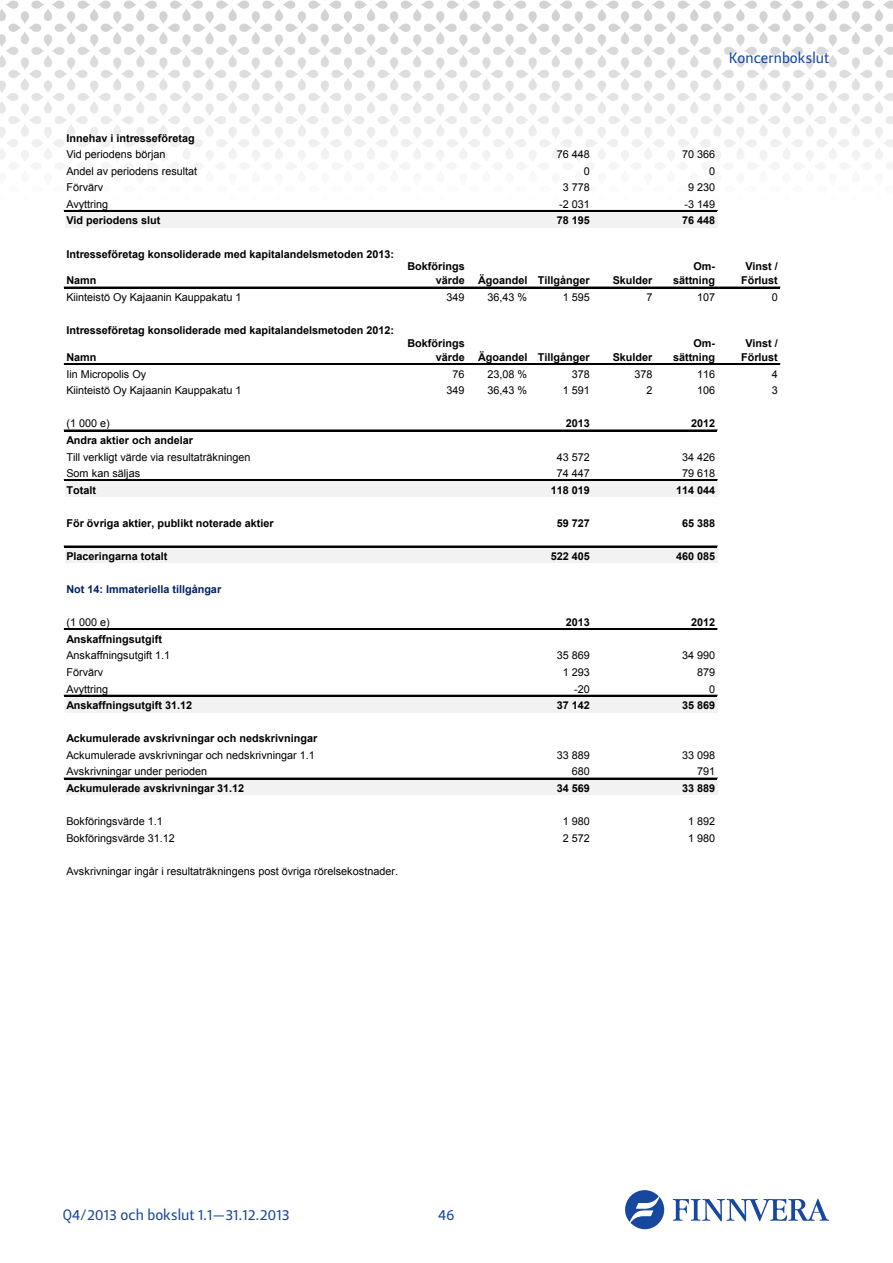
<style>
.page{position:relative;width:893px;height:1263px;background:#fff}
.page>*{position:absolute;margin:0;border:0;box-sizing:border-box;transform-origin:0 0}
.t1{font:15px "Leitura Sans Grot 2";color:#17479e}
.t2{font:10.8px "Arial";color:#000}
.t3{font:700 10.8px/14px "Arial";color:#000;text-align:right}
.t4{font:700 10.8px "Arial";color:#002060}
</style>
<div class="page">
<svg style="left:0;top:0;width:302px;height:212px"></svg>
<svg style="left:302px;top:0;width:323px;height:210px"></svg>
<svg style="left:625px;top:0;width:268px;height:212px"></svg>
<svg style="left:625px;top:1190px;width:39px;height:39px"></svg>
<svg style="left:673px;top:1198px;width:156px;height:23px"></svg>
<div style="left:65px;top:211px;width:652px;height:17px;background:#f2f2f2"></div>
<div style="left:65px;top:480px;width:652px;height:17px;background:#f2f2f2"></div>
<div style="left:65px;top:546px;width:652px;height:17px;background:#f2f2f2"></div>
<div style="left:65px;top:696px;width:652px;height:16px;background:#f2f2f2"></div>
<div style="left:65px;top:778px;width:652px;height:17px;background:#f2f2f2"></div>
<hr style="left:64px;top:210px;width:653px;height:1px;background:#000">
<hr style="left:64px;top:287px;width:716px;height:1px;background:#000">
<hr style="left:64px;top:363px;width:716px;height:1px;background:#000">
<hr style="left:64px;top:364px;width:716px;height:1px;background:#000">
<hr style="left:64px;top:430px;width:653px;height:1px;background:#000">
<hr style="left:64px;top:479px;width:653px;height:1px;background:#000">
<hr style="left:64px;top:480px;width:653px;height:1px;background:#000">
<hr style="left:64px;top:546px;width:653px;height:1px;background:#000">
<hr style="left:64px;top:629px;width:653px;height:1px;background:#000">
<hr style="left:64px;top:695px;width:653px;height:1px;background:#000">
<hr style="left:64px;top:778px;width:653px;height:1px;background:#000">
<h1 class="t1" style="left:729px;top:48px;width:101px">Koncernbokslut</h1>
<p class="t3" style="left:66px;top:131px;width:130px">Innehav i intresseföretag</p>
<p class="t2" style="left:66px;top:147px;width:101px">Vid periodens början</p>
<p class="t2" style="left:557px;top:147px;width:35px">76 448</p>
<p class="t2" style="left:682px;top:147px;width:35px">70 366</p>
<p class="t2" style="left:66px;top:164px;width:132px">Andel av periodens resultat</p>
<p class="t2" style="left:584px;top:164px;width:8px">0</p>
<p class="t2" style="left:709px;top:164px;width:8px">0</p>
<p class="t2" style="left:66px;top:180px;width:38px">Förvärv</p>
<p class="t2" style="left:563px;top:180px;width:29px">3 778</p>
<p class="t2" style="left:688px;top:180px;width:29px">9 230</p>
<p class="t2" style="left:66px;top:197px;width:43px">Avyttring</p>
<p class="t2" style="left:559px;top:197px;width:32px">-2 031</p>
<p class="t2" style="left:684px;top:197px;width:32px">-3 149</p>
<p class="t3" style="left:66px;top:214px;width:95px">Vid periodens slut</p>
<p class="t3" style="left:557px;top:214px;width:35px">78 195</p>
<p class="t3" style="left:682px;top:214px;width:35px">76 448</p>
<p class="t3" style="left:66px;top:247px;width:329px">Intresseföretag konsoliderade med kapitalandelsmetoden 2013:</p>
<p class="t3" style="left:66px;top:274px;width:32px">Namn</p>
<p class="t3" style="left:407px;top:260px;width:59px">Bokförings värde</p>
<p class="t3" style="left:673px;top:260px;width:44px">Om&shy;sättning</p>
<p class="t3" style="left:741px;top:260px;width:38px;text-align:center">Vinst /<br>Förlust</p>
<p class="t3" style="left:478px;top:274px;width:113px">Ägoandel Tillgånger</p>
<p class="t3" style="left:613px;top:274px;width:41px">Skulder</p>
<p class="t2" style="left:66px;top:290px;width:177px">Kiinteistö Oy Kajaanin Kauppakatu 1</p>
<p class="t2" style="left:446px;top:290px;width:20px">349</p>
<p class="t2" style="left:487px;top:290px;width:41px">36,43 %</p>
<p class="t2" style="left:563px;top:290px;width:29px">1 595</p>
<p class="t2" style="left:646px;top:290px;width:8px">7</p>
<p class="t2" style="left:697px;top:290px;width:20px">107</p>
<p class="t2" style="left:772px;top:290px;width:8px">0</p>
<p class="t3" style="left:66px;top:324px;width:329px">Intresseföretag konsoliderade med kapitalandelsmetoden 2012:</p>
<p class="t3" style="left:66px;top:351px;width:32px">Namn</p>
<p class="t3" style="left:407px;top:336px;width:59px">Bokförings värde</p>
<p class="t3" style="left:673px;top:336px;width:44px">Om&shy;sättning</p>
<p class="t3" style="left:741px;top:336px;width:38px;text-align:center">Vinst /<br>Förlust</p>
<p class="t3" style="left:478px;top:351px;width:113px">Ägoandel Tillgånger</p>
<p class="t3" style="left:613px;top:351px;width:41px">Skulder</p>
<p class="t2" style="left:66px;top:367px;width:81px">Iin Micropolis Oy</p>
<p class="t2" style="left:452px;top:367px;width:14px">76</p>
<p class="t2" style="left:487px;top:367px;width:41px">23,08 %</p>
<p class="t2" style="left:572px;top:367px;width:20px">378</p>
<p class="t2" style="left:634px;top:367px;width:20px">378</p>
<p class="t2" style="left:697px;top:367px;width:20px">116</p>
<p class="t2" style="left:772px;top:367px;width:8px">4</p>
<p class="t2" style="left:66px;top:383px;width:177px">Kiinteistö Oy Kajaanin Kauppakatu 1</p>
<p class="t2" style="left:446px;top:383px;width:20px">349</p>
<p class="t2" style="left:487px;top:383px;width:41px">36,43 %</p>
<p class="t2" style="left:563px;top:383px;width:29px">1 591</p>
<p class="t2" style="left:646px;top:383px;width:8px">2</p>
<p class="t2" style="left:697px;top:383px;width:20px">106</p>
<p class="t2" style="left:772px;top:383px;width:8px">3</p>
<p class="t2" style="left:66px;top:416px;width:45px">(1 000 e)</p>
<p class="t3" style="left:566px;top:417px;width:26px">2013</p>
<p class="t3" style="left:691px;top:417px;width:26px">2012</p>
<p class="t3" style="left:66px;top:433px;width:128px">Andra aktier och andelar</p>
<p class="t2" style="left:66px;top:450px;width:185px">Till verkligt värde via resultaträkningen</p>
<p class="t2" style="left:557px;top:450px;width:35px">43 572</p>
<p class="t2" style="left:682px;top:450px;width:35px">34 426</p>
<p class="t2" style="left:66px;top:466px;width:75px">Som kan säljas</p>
<p class="t2" style="left:557px;top:466px;width:35px">74 447</p>
<p class="t2" style="left:682px;top:466px;width:35px">79 618</p>
<p class="t3" style="left:66px;top:483px;width:31px">Totalt</p>
<p class="t3" style="left:551px;top:483px;width:41px">118 019</p>
<p class="t3" style="left:676px;top:483px;width:41px">114 044</p>
<p class="t3" style="left:66px;top:516px;width:209px">För övriga aktier, publikt noterade aktier</p>
<p class="t3" style="left:557px;top:516px;width:35px">59 727</p>
<p class="t3" style="left:682px;top:516px;width:35px">65 388</p>
<p class="t3" style="left:66px;top:549px;width:103px">Placeringarna totalt</p>
<p class="t3" style="left:551px;top:549px;width:41px">522 405</p>
<p class="t3" style="left:676px;top:549px;width:41px">460 085</p>
<p class="t4" style="left:66px;top:582px;width:156px">Not 14: Immateriella tillgångar</p>
<p class="t2" style="left:66px;top:615px;width:45px">(1 000 e)</p>
<p class="t3" style="left:566px;top:616px;width:26px">2013</p>
<p class="t3" style="left:691px;top:616px;width:26px">2012</p>
<p class="t3" style="left:66px;top:632px;width:97px">Anskaffningsutgift</p>
<p class="t2" style="left:66px;top:648px;width:105px">Anskaffningsutgift 1.1</p>
<p class="t2" style="left:557px;top:648px;width:35px">35 869</p>
<p class="t2" style="left:682px;top:648px;width:35px">34 990</p>
<p class="t2" style="left:66px;top:665px;width:38px">Förvärv</p>
<p class="t2" style="left:563px;top:665px;width:29px">1 293</p>
<p class="t2" style="left:697px;top:665px;width:20px">879</p>
<p class="t2" style="left:66px;top:682px;width:43px">Avyttring</p>
<p class="t2" style="left:574px;top:682px;width:17px">-20</p>
<p class="t2" style="left:709px;top:682px;width:8px">0</p>
<p class="t3" style="left:66px;top:699px;width:127px">Anskaffningsutgift 31.12</p>
<p class="t3" style="left:557px;top:699px;width:35px">37 142</p>
<p class="t3" style="left:682px;top:699px;width:35px">35 869</p>
<p class="t3" style="left:66px;top:732px;width:252px">Ackumulerade avskrivningar och nedskrivningar</p>
<p class="t2" style="left:66px;top:748px;width:250px">Ackumulerade avskrivningar och nedskrivningar 1.1</p>
<p class="t2" style="left:557px;top:748px;width:35px">33 889</p>
<p class="t2" style="left:682px;top:748px;width:35px">33 098</p>
<p class="t2" style="left:66px;top:764px;width:142px">Avskrivningar under perioden</p>
<p class="t2" style="left:572px;top:764px;width:20px">680</p>
<p class="t2" style="left:697px;top:764px;width:20px">791</p>
<p class="t3" style="left:66px;top:781px;width:179px">Ackumulerade avskrivningar 31.12</p>
<p class="t3" style="left:557px;top:781px;width:35px">34 569</p>
<p class="t3" style="left:682px;top:781px;width:35px">33 889</p>
<p class="t2" style="left:66px;top:814px;width:98px">Bokföringsvärde 1.1</p>
<p class="t2" style="left:563px;top:814px;width:29px">1 980</p>
<p class="t2" style="left:688px;top:814px;width:29px">1 892</p>
<p class="t2" style="left:66px;top:831px;width:110px">Bokföringsvärde 31.12</p>
<p class="t2" style="left:563px;top:831px;width:29px">2 572</p>
<p class="t2" style="left:688px;top:831px;width:29px">1 980</p>
<p class="t2" style="left:66px;top:864px;width:333px">Avskrivningar ingår i resultaträkningens post övriga rörelsekostnader.</p>
<h1 class="t1" style="left:63px;top:1205px;width:229px">Q4/2013 och bokslut 1.1—31.12.2013</h1>
<h1 class="t1" style="left:438px;top:1205px;width:18px">46</h1>
</div>
